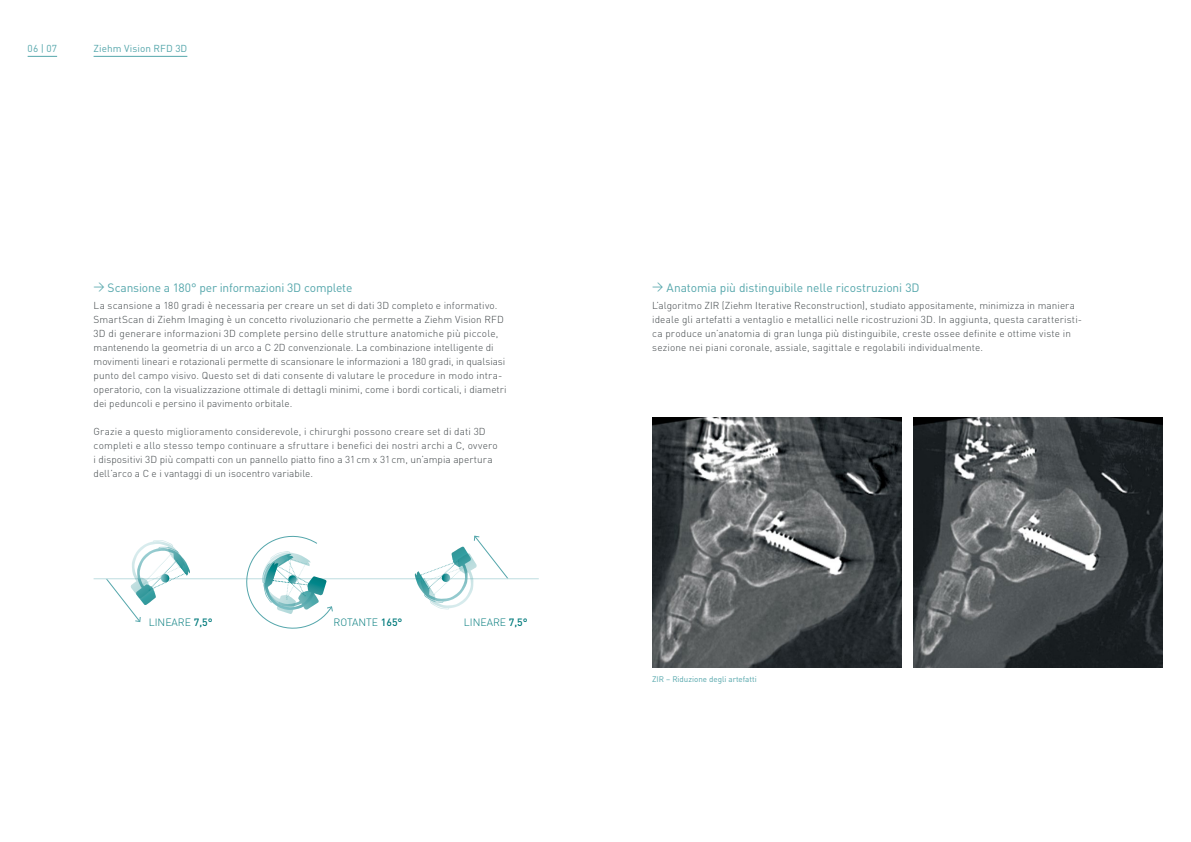
<style>
.page{position:relative;width:1191px;height:842px;background:#fff}
.page>*{position:absolute;margin:0;border:0;box-sizing:border-box;transform-origin:0 0}
.t1{font:12px "DIN";letter-spacing:-.01em;color:#54a6ab}
.t2{font:300 10.5px "DIN";color:#007a7c}
.t3{font:300 10px/14px "DIN";letter-spacing:.01em;color:#3f4548}
.t4{font:10px "DIN";letter-spacing:.005em;color:#54a6ab}
.t5{font:8px "DIN";color:#54a6ab}
.s1{font-size:11px}
.s2{font-weight:500}
</style>
<div class="page">
<hr style="left:94px;top:56px;width:93px;height:1px;background:#54a6ab">
<svg style="left:28px;top:56px;width:29px;height:1px"></svg>
<img style="left:652px;top:418px;width:249px;height:249px">
<img style="left:913px;top:418px;width:249px;height:249px">
<hr style="left:94px;top:579px;width:445px;height:1px;background:#bedde0">
<svg style="left:106px;top:540px;width:85px;height:82px"></svg>
<svg style="left:240px;top:535px;width:93px;height:94px"></svg>
<svg style="left:414px;top:536px;width:94px;height:73px"></svg>
<p class="t4" style="left:28px;top:43px;width:31px">06 | 07</p>
<p class="t4" style="left:94px;top:43px;width:95px">Ziehm Vision RFD 3D</p>
<p class="t1" style="left:94px;top:280px;width:260px"><span class="s1">&gt;</span> Scansione a 180° per informazioni 3D complete</p>
<p class="t3" style="left:94px;top:298px;width:414px">La scansione a 180 gradi è necessaria per creare un set di dati 3D completo e informativo.<br>SmartScan di Ziehm Imaging è un concetto rivoluzionario che permette a Ziehm Vision RFD 3D di generare informazioni 3D complete persino delle strutture anatomiche più piccole, mantenendo la geometria di un arco a C 2D convenzionale. La combinazione intelligente di movimenti lineari e rotazionali permette di scansionare le informazioni a 180 gradi, in qualsiasi punto del campo visivo. Questo set di dati consente di valutare le procedure in modo intra&shy;operatorio, con la visualizzazione ottimale di dettagli minimi, come i bordi corticali, i diametri dei peduncoli e persino il pavimento orbitale.</p>
<p class="t3" style="left:94px;top:424px;width:406px">Grazie a questo miglioramento considerevole, i chirurghi possono creare set di dati 3D completi e allo stesso tempo continuare a sfruttare i benefici dei nostri archi a C, ovvero i dispositivi 3D più compatti con un pannello piatto fino a 31cm x 31cm, un’ampia apertura dell’arco a C e i vantaggi di un isocentro variabile.</p>
<p class="t2" style="left:149px;top:615px;width:66px">LINEARE <span class="s2">7,5°</span></p>
<p class="t2" style="left:333px;top:615px;width:70px">ROTANTE <span class="s2">165°</span></p>
<p class="t2" style="left:464px;top:615px;width:66px">LINEARE <span class="s2">7,5°</span></p>
<p class="t1" style="left:652px;top:280px;width:269px"><span class="s1">&gt;</span> Anatomia più distinguibile nelle ricostruzioni 3D</p>
<p class="t3" style="left:652px;top:298px;width:431px">L’algoritmo ZIR (Ziehm Iterative Reconstruction), studiato appositamente, minimizza in maniera ideale gli artefatti a ventaglio e metallici nelle ricostruzioni 3D. In aggiunta, questa caratteristi&shy;ca produce un’anatomia di gran lunga più distinguibile, creste ossee definite e ottime viste in sezione nei piani coronale, assiale, sagittale e regolabili individualmente.</p>
<p class="t5" style="left:652px;top:674px;width:106px">ZIR – Riduzione degli artefatti</p>
</div>
